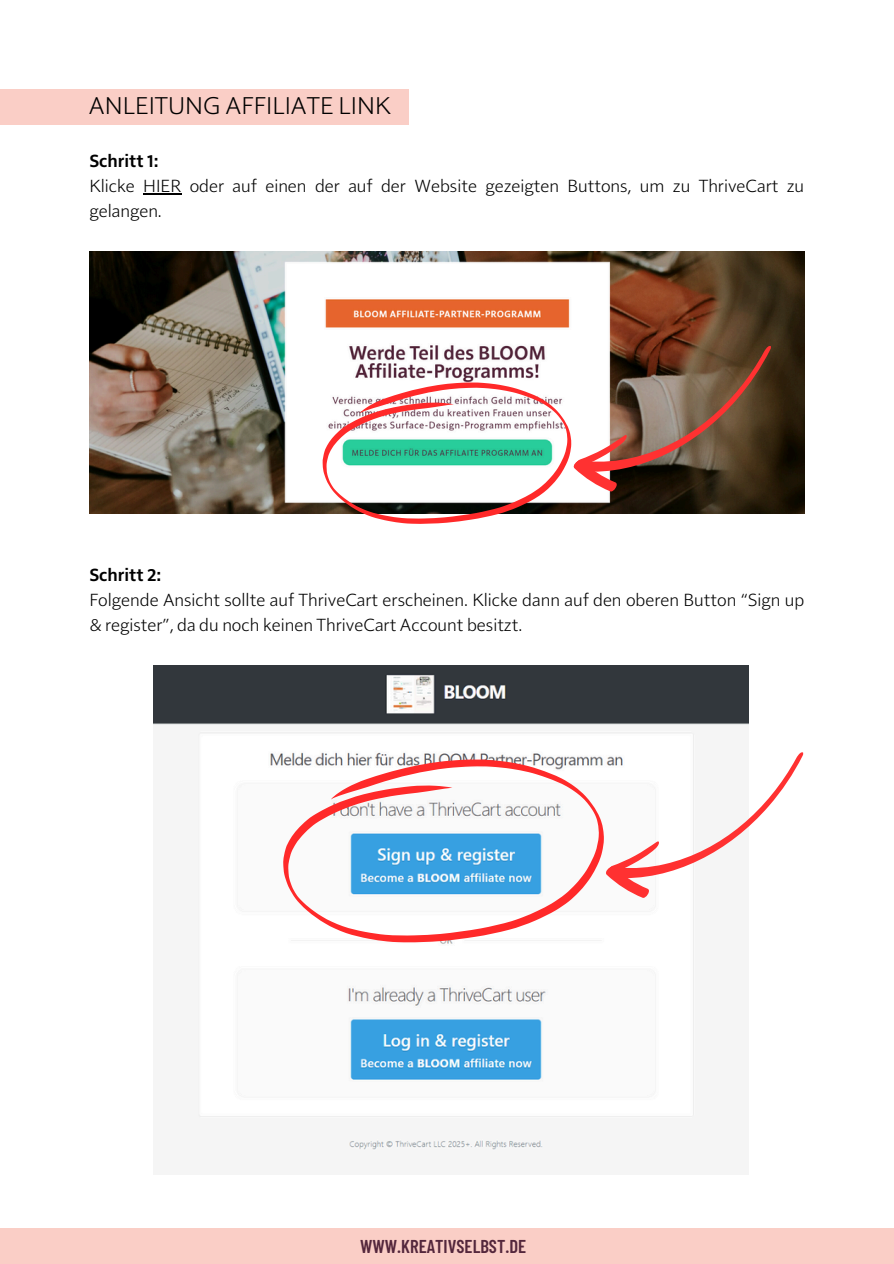
<style>
.page{position:relative;width:894px;height:1264px;background:#fff}
.page>*{position:absolute;margin:0;border:0;box-sizing:border-box;transform-origin:0 0}
.t1{font:300 24.9px "Solitaire MVB Pro";color:#000}
.t2{font:600 18.6px "Barlow Condensed";color:#54273c}
.t3{font:300 18px/24.8px "Solitaire MVB Pro";color:#000}
.t4{font:600 18px "Solitaire MVB Pro";color:#000}
</style>
<div class="page">
<div style="left:0;top:1227px;width:893px;height:36px;background:#facec6"></div>
<div style="left:0;top:89px;width:408px;height:35px;background:#facec6"></div>
<img style="left:89px;top:251px;width:715px;height:262px">
<svg style="left:322px;top:327px;width:469px;height:197px"></svg>
<hr style="left:143px;top:193px;width:38px;height:1px;background:#000">
<img style="left:154px;top:665px;width:594px;height:485px">
<svg style="left:603px;top:733px;width:201px;height:185px"></svg>
<svg style="left:283px;top:759px;width:320px;height:183px"></svg>
<p class="t1" style="left:89px;top:94px;width:303px">ANLEITUNG AFFILIATE LINK</p>
<p class="t4" style="left:89px;top:153px;width:71px">Schritt 1:</p>
<p class="t3" style="left:89px;top:174px;width:716px">Klicke HIER oder auf einen der auf der Website gezeigten Buttons, um zu ThriveCart zu gelangen.</p>
<p class="t4" style="left:89px;top:566px;width:74px">Schritt 2:</p>
<p class="t3" style="left:89px;top:588px;width:716px">Folgende Ansicht sollte auf ThriveCart erscheinen. Klicke dann auf den oberen Button “Sign up &amp; register”, da du noch keinen ThriveCart Account besitzt.</p>
<h1 class="t2" style="left:360px;top:1234px;width:167px">WWW.KREATIVSELBST.DE</h1>
</div>
